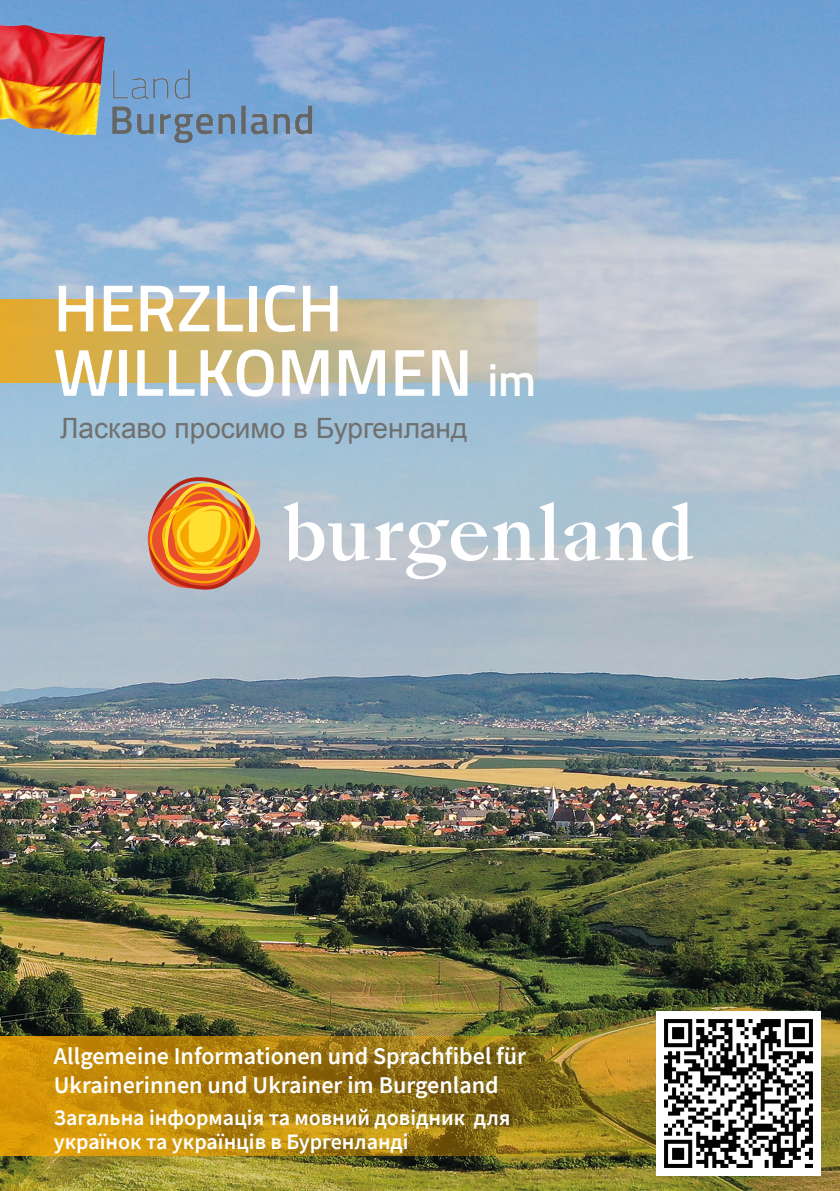
<style>
.page{position:relative;width:840px;height:1191px;background:#fff}
.page>*{position:absolute;margin:0;border:0;box-sizing:border-box;transform-origin:0 0}
.t1{font:600 66.4px "Titillium";color:#fff}
.t2{font:28px "Arial";color:#70706f}
.t3{font:600 24px "Source Sans Pro";color:#fff}
.t4{font:600 22px "Source Sans Pro";color:#fff}
.s1{font-size:45.4px}
</style>
<div class="page">
<img style="left:0;top:0;width:839px;height:1191px">
<img style="left:0;top:20px;width:319px;height:125px">
<svg style="left:0;top:299px;width:537px;height:83px;background:#ceb577"></svg>
<svg style="left:0;top:1036px;width:656px;height:119px;background:#aa8011"></svg>
<svg style="left:283px;top:502px;width:409px;height:77px"></svg>
<svg style="left:148px;top:477px;width:112px;height:112px;background:#df9949"></svg>
<img style="left:656px;top:1011px;width:164px;height:164px">
<p class="t1" style="left:53px;top:258px;width:290px">HERZLICH</p>
<p class="t1" style="left:53px;top:323px;width:484px">WILLKOMMEN <span class="s1">im</span></p>
<p class="t2" style="left:60px;top:410px;width:408px">Ласкаво просимо в Бургенланд</p>
<p class="t3" style="left:54px;top:1040px;width:473px">Allgemeine Informationen und Sprachfibel für</p>
<p class="t3" style="left:54px;top:1069px;width:446px">Ukrainerinnen und Ukrainer im Burgenland</p>
<p class="t4" style="left:54px;top:1103px;width:458px">Загальна інформація та мовний довідник для</p>
<p class="t4" style="left:54px;top:1127px;width:356px">українок та українців в Бургенланді</p>
</div>
